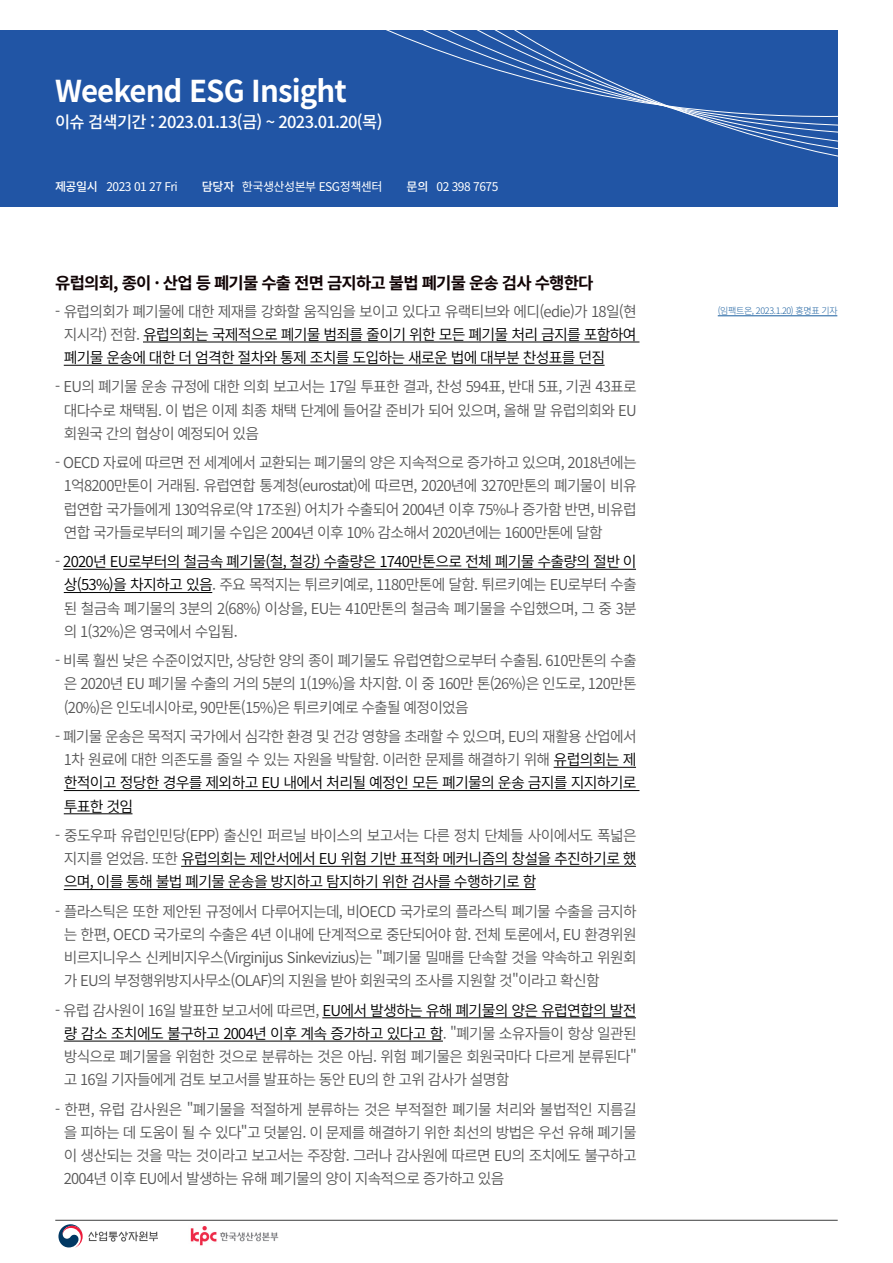
<style>
.page{position:relative;width:893px;height:1263px;background:#fff}
.page>*{position:absolute;margin:0;border:0;box-sizing:border-box;transform-origin:0 0}
.t1{font:700 30px "Source Han Sans K";letter-spacing:-.03em;color:#fff}
.t2{font:700 16.5px "Source Han Sans K";letter-spacing:-.05em;color:#110405}
.t3{font:500 16.5px "Source Han Sans K";letter-spacing:-.04em;color:#fff}
.t4{font:15px/23.2px "Source Han Sans K";letter-spacing:-.05em;color:#575757;text-align:justify}
.t5{font:15px/23.2px "Source Han Sans K";letter-spacing:-.05em;color:#000;text-align:justify}
.t6{font:12px "Source Han Sans K";letter-spacing:-.04em;color:#fff}
.t7{font:500 12px "Source Han Sans K";letter-spacing:-.025em;color:#fff}
.t8{font:300 9px "Source Han Sans K";letter-spacing:-.04em;color:#175d9e}
.s1{color:#575757}
.s2{color:#000}
</style>
<div class="page">
<div style="left:0;top:30px;width:838px;height:176px;background:#2155a5"></div>
<svg style="left:423px;top:30px;width:415px;height:177px"></svg>
<hr style="left:55px;top:1220px;width:783px;height:1px;background:#030505">
<img style="left:190px;top:1226px;width:89px;height:20px">
<svg style="left:58px;top:1224px;width:100px;height:24px"></svg>
<hr style="left:143px;top:342px;width:496px;height:1px;background:#000">
<hr style="left:64px;top:365px;width:541px;height:1px;background:#000">
<hr style="left:63px;top:569px;width:573px;height:1px;background:#000">
<hr style="left:64px;top:592px;width:148px;height:1px;background:#000">
<hr style="left:554px;top:767px;width:82px;height:1px;background:#000">
<hr style="left:64px;top:790px;width:575px;height:1px;background:#000">
<hr style="left:64px;top:813px;width:68px;height:1px;background:#000">
<hr style="left:181px;top:866px;width:455px;height:1px;background:#000">
<hr style="left:64px;top:889px;width:472px;height:1px;background:#000">
<hr style="left:322px;top:1017px;width:314px;height:1px;background:#000">
<hr style="left:64px;top:1041px;width:379px;height:1px;background:#000">
<hr style="left:718px;top:316px;width:119px;height:1px;background:#175d9e">
<p class="t1" style="left:55px;top:74px;width:293px">Weekend ESG Insight</p>
<p class="t3" style="left:55px;top:113px;width:329px">이슈 검색기간 : 2023.01.13(금) ~ 2023.01.20(목)</p>
<p class="t7" style="left:55px;top:180px;width:44px">제공일시</p>
<p class="t6" style="left:106px;top:180px;width:73px">2023 01 27 Fri</p>
<p class="t7" style="left:202px;top:180px;width:34px">담당자</p>
<p class="t6" style="left:242px;top:180px;width:142px">한국생산성본부 ESG정책센터</p>
<p class="t7" style="left:407px;top:180px;width:24px">문의</p>
<p class="t6" style="left:436px;top:180px;width:63px">02 398 7675</p>
<p class="t2" style="left:55px;top:273px;width:540px">유럽의회, 종이 · 산업 등 폐기물 수출 전면 금지하고 불법 폐기물 운송 검사 수행한다</p>
<p class="t5" style="left:64px;top:300px;width:574px;text-indent:-9px"><span class="s1">- 유럽의회가 폐기물에 대한 제재를 강화할 움직임을 보이고 있다고 유랙티브와 에디(edie)가 18일(현 지시각) 전함.</span> 유럽의회는 국제적으로 폐기물 범죄를 줄이기 위한 모든 폐기물 처리 금지를 포함하여 폐기물 운송에 대한 더 엄격한 절차와 통제 조치를 도입하는 새로운 법에 대부분 찬성표를 던짐</p>
<p class="t4" style="left:64px;top:375px;width:574px;text-indent:-9px">- EU의 폐기물 운송 규정에 대한 의회 보고서는 17일 투표한 결과, 찬성 594표, 반대 5표, 기권 43표로 대다수로 채택됨. 이 법은 이제 최종 채택 단계에 들어갈 준비가 되어 있으며, 올해 말 유럽의회와 EU 회원국 간의 협상이 예정되어 있음</p>
<p class="t4" style="left:64px;top:451px;width:574px;text-indent:-9px">- OECD 자료에 따르면 전 세계에서 교환되는 폐기물의 양은 지속적으로 증가하고 있으며, 2018년에는 1억8200만톤이 거래됨. 유럽연합 통계청(eurostat)에 따르면, 2020년에 3270만톤의 폐기물이 비유 럽연합 국가들에게 130억유로(약 17조원) 어치가 수출되어 2004년 이후 75%나 증가함 반면, 비유럽 연합 국가들로부터의 폐기물 수입은 2004년 이후 10% 감소해서 2020년에는 1600만톤에 달함</p>
<p class="t4" style="left:64px;top:550px;width:574px;text-indent:-9px">- <span class="s2">2020년 EU로부터의 철금속 폐기물(철, 철강) 수출량은 1740만톤으로 전체 폐기물 수출량의 절반 이 상(53%)을 차지하고 있음</span>. 주요 목적지는 튀르키예로, 1180만톤에 달함. 튀르키예는 EU로부터 수출 된 철금속 폐기물의 3분의 2(68%) 이상을, EU는 410만톤의 철금속 폐기물을 수입했으며, 그 중 3분 의 1(32%)은 영국에서 수입됨.</p>
<p class="t4" style="left:64px;top:649px;width:574px;text-indent:-9px">- 비록 훨씬 낮은 수준이었지만, 상당한 양의 종이 폐기물도 유럽연합으로부터 수출됨. 610만톤의 수출 은 2020년 EU 폐기물 수출의 거의 5분의 1(19%)을 차지함. 이 중 160만 톤(26%)은 인도로, 120만톤 (20%)은 인도네시아로, 90만톤(15%)은 튀르키예로 수출될 예정이었음</p>
<p class="t4" style="left:64px;top:725px;width:574px;text-indent:-9px">- 폐기물 운송은 목적지 국가에서 심각한 환경 및 건강 영향을 초래할 수 있으며, EU의 재활용 산업에서 1차 원료에 대한 의존도를 줄일 수 있는 자원을 박탈함. 이러한 문제를 해결하기 위해 <span class="s2">유럽의회는 제 한적이고 정당한 경우를 제외하고 EU 내에서 처리될 예정인 모든 폐기물의 운송 금지를 지지하기로 투표한 것임</span></p>
<p class="t5" style="left:64px;top:824px;width:574px;text-indent:-9px"><span class="s1">- 중도우파 유럽인민당(EPP) 출신인 퍼르닐 바이스의 보고서는 다른 정치 단체들 사이에서도 폭넓은 지지를 얻었음. 또한</span> 유럽의회는 제안서에서 EU 위험 기반 표적화 메커니즘의 창설을 추진하기로 했 으며, 이를 통해 불법 폐기물 운송을 방지하고 탐지하기 위한 검사를 수행하기로 함</p>
<p class="t4" style="left:64px;top:900px;width:574px;text-indent:-9px">- 플라스틱은 또한 제안된 규정에서 다루어지는데, 비OECD 국가로의 플라스틱 폐기물 수출을 금지하 는 한편, OECD 국가로의 수출은 4년 이내에 단계적으로 중단되어야 함. 전체 토론에서, EU 환경위원 비르지니우스 신케비지우스(Virginijus Sinkevizius)는 "폐기물 밀매를 단속할 것을 약속하고 위원회 가 EU의 부정행위방지사무소(OLAF)의 지원을 받아 회원국의 조사를 지원할 것"이라고 확신함</p>
<p class="t4" style="left:64px;top:999px;width:574px;text-indent:-9px">- 유럽 감사원이 16일 발표한 보고서에 따르면, <span class="s2">EU에서 발생하는 유해 폐기물의 양은 유럽연합의 발전 량 감소 조치에도 불구하고 2004년 이후 계속 증가하고 있다고 함</span>. "폐기물 소유자들이 항상 일관된 방식으로 폐기물을 위험한 것으로 분류하는 것은 아님. 위험 폐기물은 회원국마다 다르게 분류된다" 고 16일 기자들에게 검토 보고서를 발표하는 동안 EU의 한 고위 감사가 설명함</p>
<p class="t4" style="left:64px;top:1098px;width:575px;text-indent:-9px">- 한편, 유럽 감사원은 "폐기물을 적절하게 분류하는 것은 부적절한 폐기물 처리와 불법적인 지름길 을 피하는 데 도움이 될 수 있다"고 덧붙임. 이 문제를 해결하기 위한 최선의 방법은 우선 유해 폐기물 이 생산되는 것을 막는 것이라고 보고서는 주장함. 그러나 감사원에 따르면 EU의 조치에도 불구하고 2004년 이후 EU에서 발생하는 유해 폐기물의 양이 지속적으로 증가하고 있음</p>
<p class="t8" style="left:718px;top:306px;width:121px">(임팩트온, 2023.1.20) 홍명표 기자</p>
</div>
